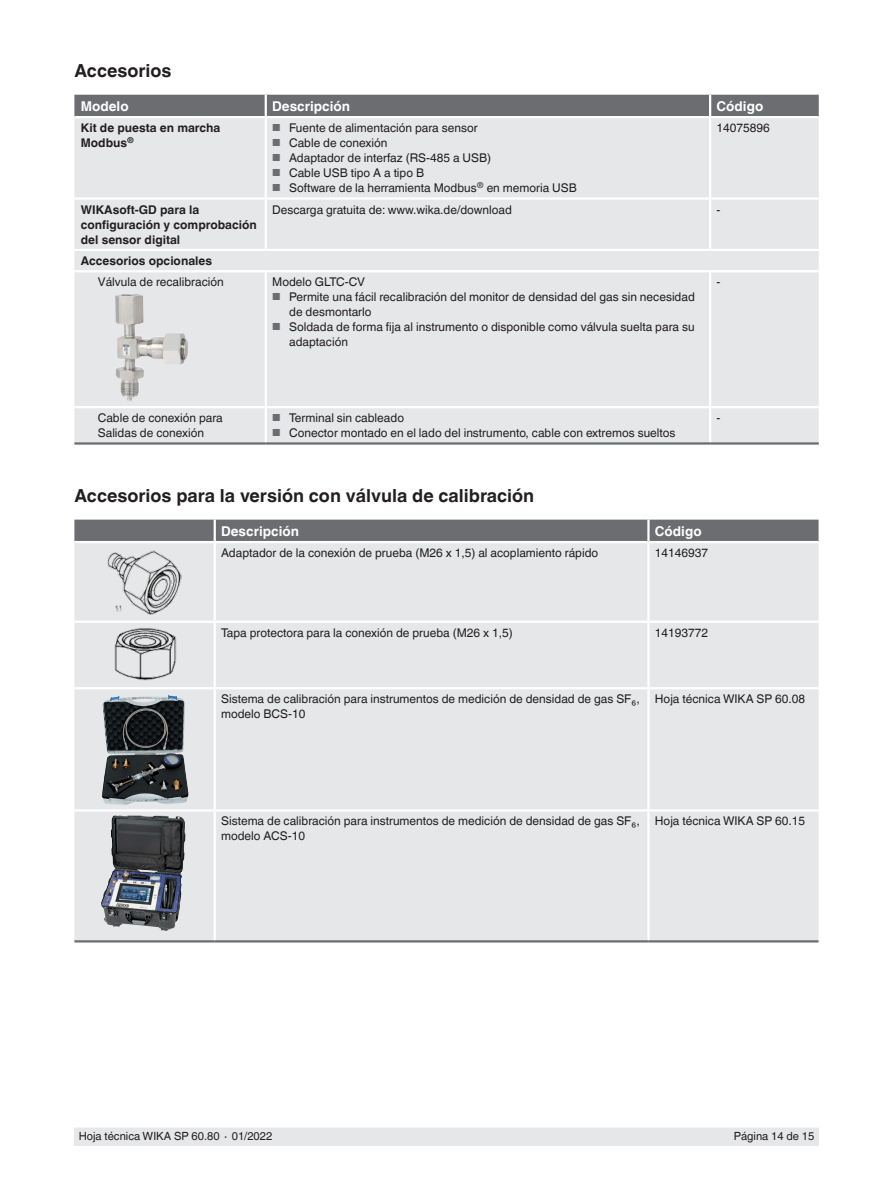
<style>
.page{position:relative;width:893px;height:1188px;background:#fff}
.page>*{position:absolute;margin:0;border:0;box-sizing:border-box;transform-origin:0 0}
.t1{font:700 18px "Helvetica World";color:#231f20}
.t2{font:700 13.5px "Helvetica World";color:#fff}
.t3{font:12px/15px "Helvetica World";color:#231f20}
.t4{font:700 12px/15px "Helvetica World";color:#231f20}
.t5{font:11.25px "Helvetica World";color:#231f20}
.s1{font-size:10.2px;color:#6c6d70}
</style>
<div class="page">
<div style="left:74px;top:1128px;width:745px;height:17px;background:#e6e7e9"></div>
<div style="left:74px;top:95px;width:745px;height:21px;background:#6c6d70"></div>
<div style="left:74px;top:118px;width:745px;height:324px;background:#e6e7e9"></div>
<hr style="left:265px;top:95px;width:2px;height:21px;background:#fff">
<hr style="left:709px;top:95px;width:2px;height:21px;background:#fff">
<hr style="left:265px;top:118px;width:2px;height:79px;background:#fff">
<hr style="left:709px;top:118px;width:2px;height:79px;background:#fff">
<hr style="left:74px;top:197px;width:192px;height:3px;background:#fff">
<hr style="left:266px;top:197px;width:444px;height:3px;background:#fff">
<hr style="left:265px;top:200px;width:2px;height:49px;background:#fff">
<hr style="left:710px;top:197px;width:109px;height:3px;background:#fff">
<hr style="left:709px;top:200px;width:2px;height:49px;background:#fff">
<hr style="left:74px;top:249px;width:192px;height:2px;background:#fff">
<hr style="left:266px;top:249px;width:444px;height:2px;background:#fff">
<hr style="left:710px;top:249px;width:109px;height:2px;background:#fff">
<hr style="left:74px;top:270px;width:192px;height:2px;background:#fff">
<hr style="left:266px;top:270px;width:444px;height:2px;background:#fff">
<hr style="left:265px;top:272px;width:2px;height:134px;background:#fff">
<hr style="left:710px;top:270px;width:109px;height:2px;background:#fff">
<hr style="left:709px;top:272px;width:2px;height:134px;background:#fff">
<hr style="left:74px;top:406px;width:192px;height:2px;background:#fff">
<hr style="left:266px;top:406px;width:444px;height:2px;background:#fff">
<hr style="left:265px;top:408px;width:2px;height:34px;background:#fff">
<hr style="left:710px;top:406px;width:109px;height:2px;background:#fff">
<hr style="left:709px;top:408px;width:2px;height:34px;background:#fff">
<hr style="left:74px;top:442px;width:192px;height:3px;background:#6c6d70">
<hr style="left:266px;top:442px;width:444px;height:3px;background:#6c6d70">
<hr style="left:710px;top:442px;width:109px;height:3px;background:#6c6d70">
<div style="left:74px;top:520px;width:745px;height:21px;background:#6c6d70"></div>
<div style="left:74px;top:543px;width:745px;height:397px;background:#e6e7e9"></div>
<hr style="left:214px;top:520px;width:2px;height:21px;background:#fff">
<hr style="left:647px;top:520px;width:3px;height:21px;background:#fff">
<hr style="left:214px;top:543px;width:2px;height:78px;background:#fff">
<hr style="left:647px;top:543px;width:3px;height:78px;background:#fff">
<hr style="left:74px;top:621px;width:141px;height:2px;background:#fff">
<hr style="left:215px;top:621px;width:433px;height:2px;background:#fff">
<hr style="left:214px;top:623px;width:2px;height:64px;background:#fff">
<hr style="left:648px;top:621px;width:171px;height:2px;background:#fff">
<hr style="left:647px;top:623px;width:3px;height:64px;background:#fff">
<hr style="left:74px;top:687px;width:141px;height:2px;background:#fff">
<hr style="left:215px;top:687px;width:433px;height:2px;background:#fff">
<hr style="left:214px;top:689px;width:2px;height:120px;background:#fff">
<hr style="left:648px;top:687px;width:171px;height:2px;background:#fff">
<hr style="left:647px;top:689px;width:3px;height:120px;background:#fff">
<hr style="left:214px;top:812px;width:2px;height:128px;background:#fff">
<hr style="left:647px;top:812px;width:3px;height:128px;background:#fff">
<hr style="left:74px;top:940px;width:141px;height:3px;background:#6c6d70">
<hr style="left:215px;top:940px;width:433px;height:3px;background:#6c6d70">
<hr style="left:648px;top:940px;width:171px;height:3px;background:#6c6d70">
<hr style="left:74px;top:809px;width:141px;height:3px;background:#fff">
<hr style="left:215px;top:809px;width:433px;height:3px;background:#fff">
<hr style="left:648px;top:809px;width:171px;height:3px;background:#fff">
<img style="left:102px;top:548px;width:85px;height:67px">
<img style="left:113px;top:628px;width:63px;height:54px">
<img style="left:115px;top:294px;width:74px;height:107px">
<img style="left:102px;top:695px;width:87px;height:110px">
<img style="left:101px;top:816px;width:82px;height:115px">
<h1 class="t1" style="left:74px;top:60px;width:99px">Accesorios</h1>
<p class="t2" style="left:81px;top:98px;width:49px">Modelo</p>
<p class="t2" style="left:272px;top:98px;width:79px">Descripción</p>
<p class="t2" style="left:716px;top:98px;width:48px">Código</p>
<p class="t4" style="left:81px;top:120px;width:141px">Kit de puesta en marcha<br>Modbus<sup>®</sup></p>
<p class="t3" style="left:272px;top:120px;width:207px"><span class="s1">■</span> Fuente de alimentación para sensor</p>
<p class="t3" style="left:716px;top:120px;width:55px">14075896</p>
<p class="t3" style="left:272px;top:135px;width:117px"><span class="s1">■</span> Cable de conexión</p>
<p class="t3" style="left:272px;top:150px;width:221px"><span class="s1">■</span> Adaptador de interfaz (RS-485 a USB)</p>
<p class="t3" style="left:272px;top:165px;width:153px"><span class="s1">■</span> Cable USB tipo A a tipo B</p>
<p class="t3" style="left:272px;top:180px;width:306px"><span class="s1">■</span> Software de la herramienta Modbus<sup>®</sup> en memoria USB</p>
<p class="t4" style="left:81px;top:202px;width:177px">WIKAsoft-GD para la configuración y comprobación del sensor digital</p>
<p class="t3" style="left:272px;top:202px;width:241px">Descarga gratuita de: www.wika.de/download</p>
<p class="t3" style="left:716px;top:202px;width:5px">-</p>
<p class="t4" style="left:81px;top:253px;width:133px">Accesorios opcionales</p>
<p class="t3" style="left:98px;top:275px;width:127px">Válvula de recalibración</p>
<p class="t3" style="left:272px;top:275px;width:94px">Modelo GLTC-CV</p>
<p class="t3" style="left:289px;top:290px;width:407px;text-indent:-17px"><span class="s1">■</span> Permite una fácil recalibración del monitor de densidad del gas sin necesidad de desmontarlo</p>
<p class="t3" style="left:289px;top:320px;width:407px;text-indent:-17px"><span class="s1">■</span> Soldada de forma fija al instrumento o disponible como válvula suelta para su adaptación</p>
<p class="t3" style="left:716px;top:275px;width:5px">-</p>
<p class="t3" style="left:98px;top:410px;width:127px">Cable de conexión para<br>Salidas de conexión</p>
<p class="t3" style="left:272px;top:410px;width:133px"><span class="s1">■</span> Terminal sin cableado</p>
<p class="t3" style="left:272px;top:425px;width:405px"><span class="s1">■</span> Conector montado en el lado del instrumento, cable con extremos sueltos</p>
<p class="t3" style="left:716px;top:410px;width:5px">-</p>
<h1 class="t1" style="left:74px;top:485px;width:461px">Accesorios para la versión con válvula de calibración</h1>
<p class="t2" style="left:221px;top:523px;width:79px">Descripción</p>
<p class="t2" style="left:655px;top:523px;width:48px">Código</p>
<p class="t3" style="left:221px;top:545px;width:379px">Adaptador de la conexión de prueba (M26 x 1,5) al acoplamiento rápido</p>
<p class="t3" style="left:655px;top:545px;width:55px">14146937</p>
<p class="t3" style="left:221px;top:625px;width:293px">Tapa protectora para la conexión de prueba (M26 x 1,5)</p>
<p class="t3" style="left:655px;top:625px;width:55px">14193772</p>
<p class="t3" style="left:221px;top:692px;width:420px">Sistema de calibración para instrumentos de medición de densidad de gas SF₆, modelo BCS-10</p>
<p class="t3" style="left:655px;top:692px;width:152px">Hoja técnica WIKA SP 60.08</p>
<p class="t3" style="left:221px;top:814px;width:420px">Sistema de calibración para instrumentos de medición de densidad de gas SF₆, modelo ACS-10</p>
<p class="t3" style="left:655px;top:814px;width:152px">Hoja técnica WIKA SP 60.15</p>
<p class="t5" style="left:79px;top:1130px;width:195px">Hoja técnica WIKA SP 60.80 ∙ 01/2022</p>
<p class="t5" style="left:734px;top:1130px;width:82px">Página 14 de 15</p>
</div>
